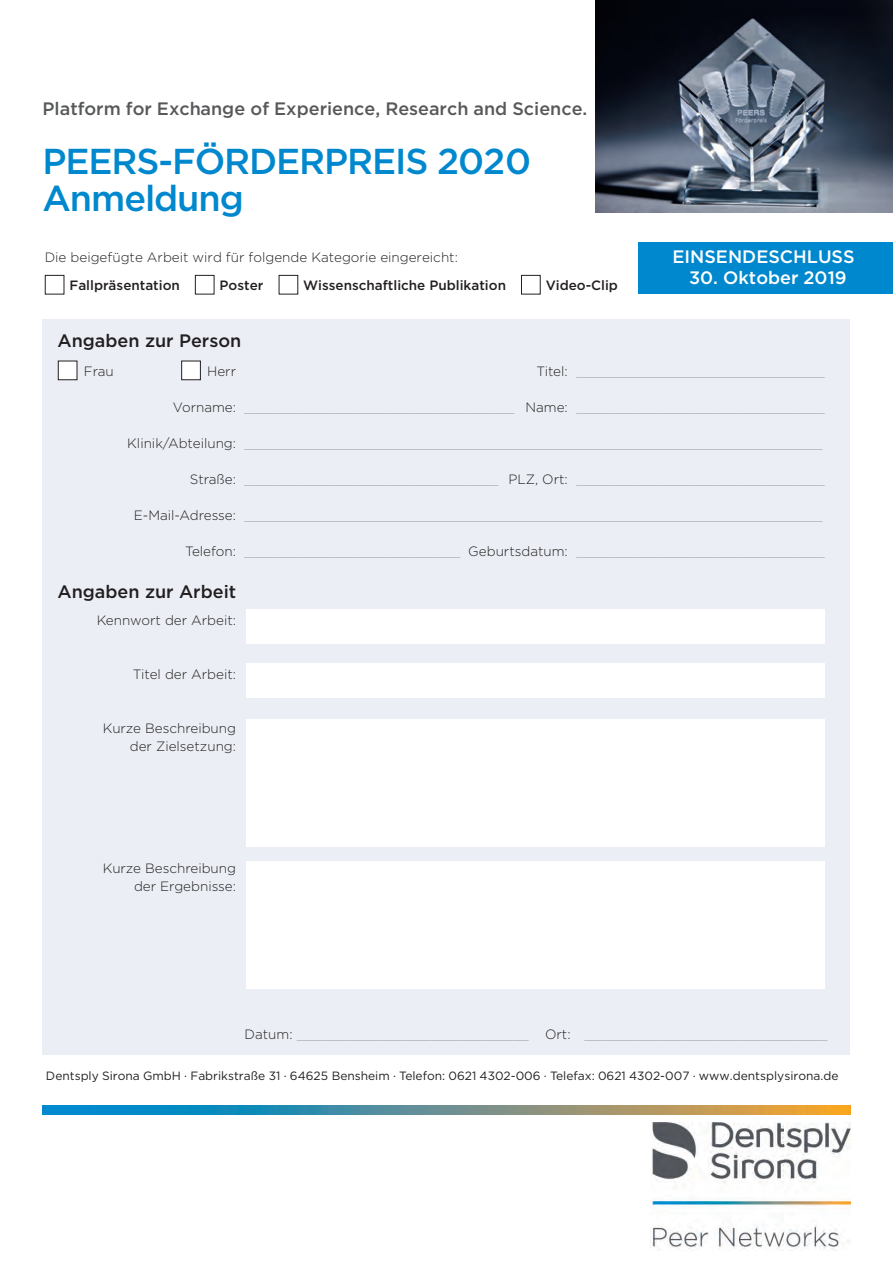
<style>
.page{position:relative;width:893px;height:1263px;background:#fff}
.page>*{position:absolute;margin:0;border:0;box-sizing:border-box;transform-origin:0 0}
.t1{font:500 36px/37.8px "Gotham";letter-spacing:-.03em;color:#0088ce}
.t2{font:500 18px "Gotham";color:#57585a}
.t3{font:500 18px "Gotham";color:#231f20}
.t4{font:500 18px "Gotham";color:#fff}
.t5{font:500 18px "Gotham";color:#fff}
.t6{font:300 13.5px/18px "Gotham";color:#231f20;text-align:right}
.t7{font:500 13.5px "Gotham";color:#231f20}
.t8{font:12px "Gotham";color:#231f20}
.t9{font:300 9px "Gotham";color:#808285}
.s1{font-style:inherit}
.s2{color:#fff}
.s3{font-size:13.5px;color:#231f20}
</style>
<div class="page">
<div style="left:43px;top:319px;width:807px;height:735px;background:#ebeff5"></div>
<div style="left:247px;top:720px;width:578px;height:127px;background:#fff"></div>
<div style="left:247px;top:861px;width:578px;height:127px;background:#fff"></div>
<div style="left:247px;top:609px;width:578px;height:34px;background:#fff"></div>
<div style="left:247px;top:663px;width:578px;height:34px;background:#fff"></div>
<div style="left:638px;top:242px;width:255px;height:51px;background:#0088ce"></div>
<img style="left:595px;top:0;width:298px;height:213px">
<img style="left:652px;top:1123px;width:198px;height:127px">
<img style="left:43px;top:1106px;width:807px;height:8px">
<h2 class="t2" style="left:43px;top:98px;width:546px">Platform for Exchange of Experience, Research and Science.</h2>
<h1 class="t1" style="left:43px;top:142px;width:490px">PEERS-FÖRDERPREIS 20<span class="s1">20<br></span>Anmeldung</h1>
<h3 class="t6" style="left:45px;top:248px;width:415px">Die beigefügte Arbeit wird für folgende Kategorie eingereicht:</h3>
<h3 class="t7" style="left:44px;top:278px;width:575px"><span class="s2">■</span> Fallpräsentation <span class="s2">■</span> Poster <span class="s2">■</span> Wissenschaftliche Publikation <span class="s2">■</span> Video-Clip</h3>
<h2 class="t4" style="left:672px;top:247px;width:184px">EINSENDESCHLUSS</h2>
<h2 class="t5" style="left:689px;top:265px;width:159px"><span class="s1">30.</span> Oktober <span class="s1">201</span>9</h2>
<h2 class="t3" style="left:58px;top:330px;width:185px">Angaben zur Person</h2>
<h3 class="t6" style="left:57px;top:362px;width:58px"><span class="s2">■</span> Frau</h3>
<h3 class="t6" style="left:181px;top:362px;width:57px"><span class="s2">■</span> Herr</h3>
<p class="t9" style="left:537px;top:368px;width:290px"><span class="s3">Titel:</span> ______________________________________________</p>
<p class="t9" style="left:173px;top:404px;width:653px"><span class="s3">Vorname:</span> __________________________________________________ <span class="s3">Name:</span> ______________________________________________</p>
<p class="t9" style="left:127px;top:440px;width:697px"><span class="s3">Klinik/Abteilung:</span> ___________________________________________________________________________________________________________</p>
<p class="t9" style="left:190px;top:476px;width:636px"><span class="s3">Straße:</span> _______________________________________________ <span class="s3">PLZ, Ort:</span> ______________________________________________</p>
<p class="t9" style="left:134px;top:512px;width:690px"><span class="s3">E-Mail-Adresse:</span> ___________________________________________________________________________________________________________</p>
<p class="t9" style="left:185px;top:548px;width:641px"><span class="s3">Telefon:</span> ________________________________________ <span class="s3">Geburtsdatum:</span> ______________________________________________</p>
<h2 class="t3" style="left:58px;top:581px;width:180px">Angaben zur Arbeit</h2>
<h3 class="t6" style="left:97px;top:611px;width:141px">Kennwort der Arbeit:</h3>
<h3 class="t6" style="left:133px;top:665px;width:105px">Titel der Arbeit:</h3>
<h3 class="t6" style="left:103px;top:719px;width:135px">Kurze Beschreibung der Zielsetzung:</h3>
<h3 class="t6" style="left:103px;top:859px;width:135px">Kurze Beschreibung der Ergebnisse:</h3>
<p class="t9" style="left:245px;top:1031px;width:584px"><span class="s3">Datum:</span> ___________________________________________ <span class="s3">Ort:</span> _____________________________________________</p>
<h3 class="t8" style="left:46px;top:1069px;width:794px">Dentsply Sirona GmbH · Fabrikstraße 31 · 64625 Bensheim · Telefon: 0621 4302-006 · Telefax: 0621 4302-007 · www.dentsplysirona.de</h3>
</div>
